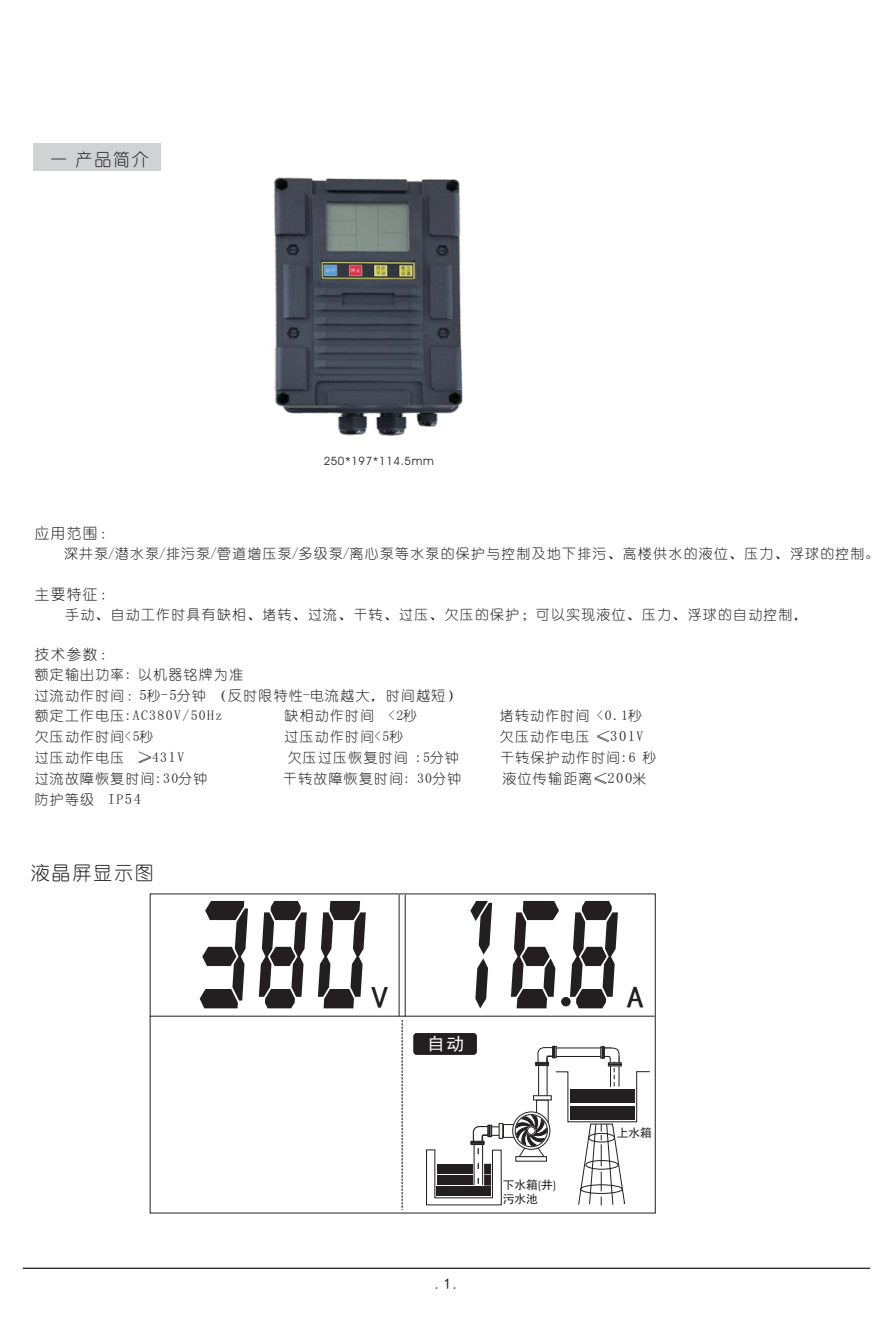
<style>
.page{position:relative;width:893px;height:1340px;background:#fff}
.page>*{position:absolute;margin:0;border:0;box-sizing:border-box;transform-origin:0 0}
.t1{font:125.55px "NI7 SEG";color:#231f20;scale:.56 1}
.t2{font:30.38px "Sim Hei";color:#231f20;scale:1.16 1}
.t3{font:18.9px "You Yuan";letter-spacing:.1em;color:#231f20}
.t4{font:17.55px "Sim Hei";color:#fff}
.t5{font:17.1px "You Yuan";color:#231f20}
.t6{font:15.08px "Sim Hei";color:#231f20}
.t7{font:14.62px "You Yuan";letter-spacing:.1em;color:#231f20}
.t8{font:13.72px/20.5px "You Yuan";letter-spacing:.1em;color:#231f20}
.t9{font:11.7px "Sim Hei";color:#231f20}
.t10{font:11.47px "Avant Garde IT Cby BT";letter-spacing:.055em;color:#231f20}
.s1{font-size:14.62px}
.s2{font-family:"Sim Sun";font-size:14.62px}
.s3{font-family:"Avant Garde IT Cby BT"}
</style>
<div class="page">
<div style="left:34px;top:143px;width:127px;height:28px;background:#d1d2d4"></div>
<hr style="left:23px;top:1267px;width:847px;height:1px;background:#231f20">
<img style="left:274px;top:177px;width:189px;height:259px">
<hr style="left:150px;top:1015px;width:505px;height:1px;background:#231f20">
<hr style="left:399px;top:894px;width:1px;height:122px;background:#231f20">
<hr style="left:405px;top:894px;width:1px;height:122px;background:#231f20">
<div style="left:561px;top:997px;width:9px;height:9px;background:#231f20;border:1px solid #231f20;border-radius:50%"></div>
<svg style="left:402px;top:1019px;width:1px;height:190px"></svg>
<div style="left:413px;top:1033px;width:64px;height:21px;background:#231f20;border:1px solid #231f20;border-radius:3px"></div>
<svg style="left:426px;top:1045px;width:224px;height:160px"></svg>
<p class="t5" style="left:50px;top:150px;width:100px">一 产品简介</p>
<p class="t10" style="left:324px;top:456px;width:111px">250*197*114.5mm</p>
<p class="t7" style="left:35px;top:525px;width:80px">应用范围：</p>
<p class="t8" style="left:64px;top:543px;width:817px">深井泵/潜水泵/排污泵/管道增压泵/多级泵/离心泵等水泵的保护与控制及地下排污、高楼供水的液位、压力、浮球的控制。</p>
<p class="t7" style="left:35px;top:586px;width:80px">主要特征：</p>
<p class="t8" style="left:65px;top:603px;width:744px">手动、自动工作时具有缺相、堵转、过流、干转、过压、欠压的保护；可以实现液位、压力、浮球的自动控制，</p>
<p class="t7" style="left:35px;top:646px;width:80px">技术参数：</p>
<p class="t8" style="left:35px;top:664px;width:427px">额定输出功率: 以机器铭牌为准<br>过流动作时间：<span class="s1">5</span>秒<span class="s1">-5</span>分钟（反时限特性<span class="s1">-</span>电流越大，时间越短）额定工作电压:AC380V/50Hz</p>
<p class="t8" style="left:285px;top:705px;width:134px">缺相动作时间 &lt;2秒</p>
<p class="t8" style="left:500px;top:705px;width:144px">堵转动作时间 &lt;0.1秒</p>
<p class="t8" style="left:35px;top:725px;width:120px">欠压动作时间&lt;5秒</p>
<p class="t8" style="left:285px;top:725px;width:120px">过压动作时间&lt;5秒</p>
<p class="t8" style="left:500px;top:725px;width:145px">欠压动作电压 ≤<span class="s2">301</span>V</p>
<p class="t8" style="left:35px;top:746px;width:151px">过压动作电压 ≥43<span class="s2">1</span>V</p>
<p class="t8" style="left:288px;top:746px;width:173px">欠压过压恢复时间 :5分钟</p>
<p class="t8" style="left:500px;top:746px;width:157px">干转保护动作时间:6 秒</p>
<p class="t8" style="left:35px;top:767px;width:174px">过流故障恢复时间:30分钟</p>
<p class="t8" style="left:283px;top:767px;width:180px">干转故障恢复时间: 30分钟</p>
<p class="t8" style="left:503px;top:767px;width:145px">液位传输距离≤<span class="s2">200</span>米</p>
<p class="t8" style="left:35px;top:788px;width:108px">防护等级 <span class="s1">I</span>P<span class="s2">54</span></p>
<h3 class="t3" style="left:31px;top:862px;width:125px">液晶屏显示图</h3>
<h1 class="t1" style="left:195px;top:890px;width:317px">3 8 0</h1>
<h2 class="t2" style="left:371px;top:982px;width:17px">V</h2>
<h1 class="t1" style="left:460px;top:890px;width:294px">16 8</h1>
<h2 class="t2" style="left:626px;top:982px;width:17px">A</h2>
<p class="t4" style="left:427px;top:1034px;width:38px">自动</p>
<p class="t6" style="left:435px;top:1276px;width:27px">.1.</p>
<p class="t9" style="left:503px;top:1179px;width:55px">下水箱<span class="s3">(</span>井<span class="s3">)</span></p>
<p class="t9" style="left:503px;top:1192px;width:37px">污水池</p>
<p class="t9" style="left:617px;top:1126px;width:37px">上水箱</p>
</div>
